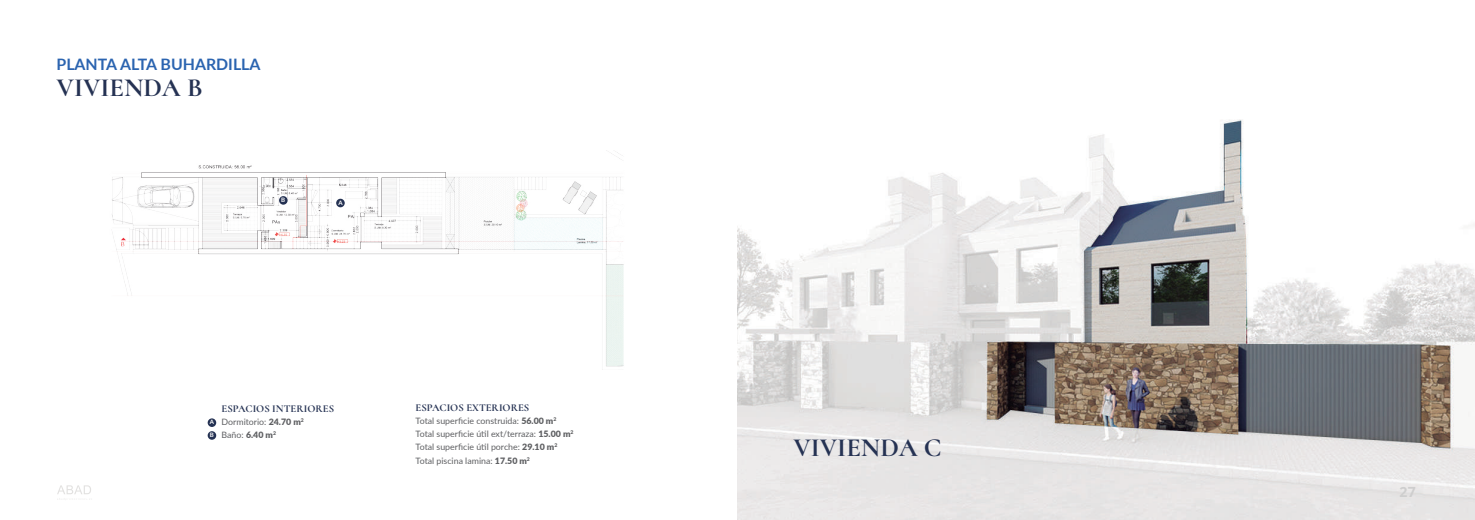
<style>
.page{position:relative;width:1475px;height:520px;background:#fff}
.page>*{position:absolute;margin:0;border:0;box-sizing:border-box;transform-origin:0 0}
.t1{font:700 26.25px "Cormorant";color:#253253}
.t2{font:700 15.75px "Lato";color:#2b64b0}
.t3{font:700 14px "Open Sans";color:#cecece}
.t4{font:700 10.5px "Cormorant";color:#253253}
.t5{font:8.75px/13.1px "Lato";color:#5e5f62}
.t6{font:700 6.04px/12.8px "Lato";color:#fff}
.s1{font-weight:900}
</style>
<div class="page">
<img style="left:737px;top:119px;width:738px;height:400px">
<div style="left:208px;top:418px;width:8px;height:8px;background:#253253;border-radius:50%"></div>
<div style="left:208px;top:431px;width:8px;height:8px;background:#253253;border-radius:50%"></div>
<img style="left:112px;top:150px;width:512px;height:217px">
<svg style="left:336px;top:198px;width:9px;height:9px"></svg>
<div style="left:279px;top:196px;width:9px;height:8px;background:#253253;border-radius:50%"></div>
<svg style="left:57px;top:485px;width:34px;height:15px"></svg>
<h2 class="t2" style="left:57px;top:52px;width:205px">PLANTA ALTA BUHARDILLA</h2>
<h1 class="t1" style="left:57px;top:72px;width:148px">VIVIENDA B</h1>
<p class="t6" style="left:281px;top:193px;width:6px">B</p>
<p class="t6" style="left:338px;top:196px;width:6px">A</p>
<p class="t4" style="left:222px;top:401px;width:114px">ESPACIOS INTERIORES</p>
<p class="t5" style="left:222px;top:414px;width:84px">Dormitorio: <span class="s1">24.70 m</span><sup>2<br></sup>Baño: <span class="s1">6.40 m</span><sup>2</sup></p>
<p class="t6" style="left:210px;top:415px;width:6px">A<br>B</p>
<p class="t4" style="left:416px;top:401px;width:115px">ESPACIOS EXTERIORES</p>
<p class="t5" style="left:416px;top:413px;width:159px">Total superficie construida: <span class="s1">56.00 m</span><sup>2<br></sup>Total superficie útil ext/terraza: <span class="s1">15.00 m</span><sup>2<br></sup>Total superficie útil porche: <span class="s1">29.10 m</span><sup>2<br></sup>Total piscina lamina: <span class="s1">17.50 m</span><sup>2</sup></p>
<h1 class="t1" style="left:793px;top:431px;width:150px">VIVIENDA C</h1>
<h3 class="t3" style="left:1399px;top:481px;width:18px">27</h3>
</div>
